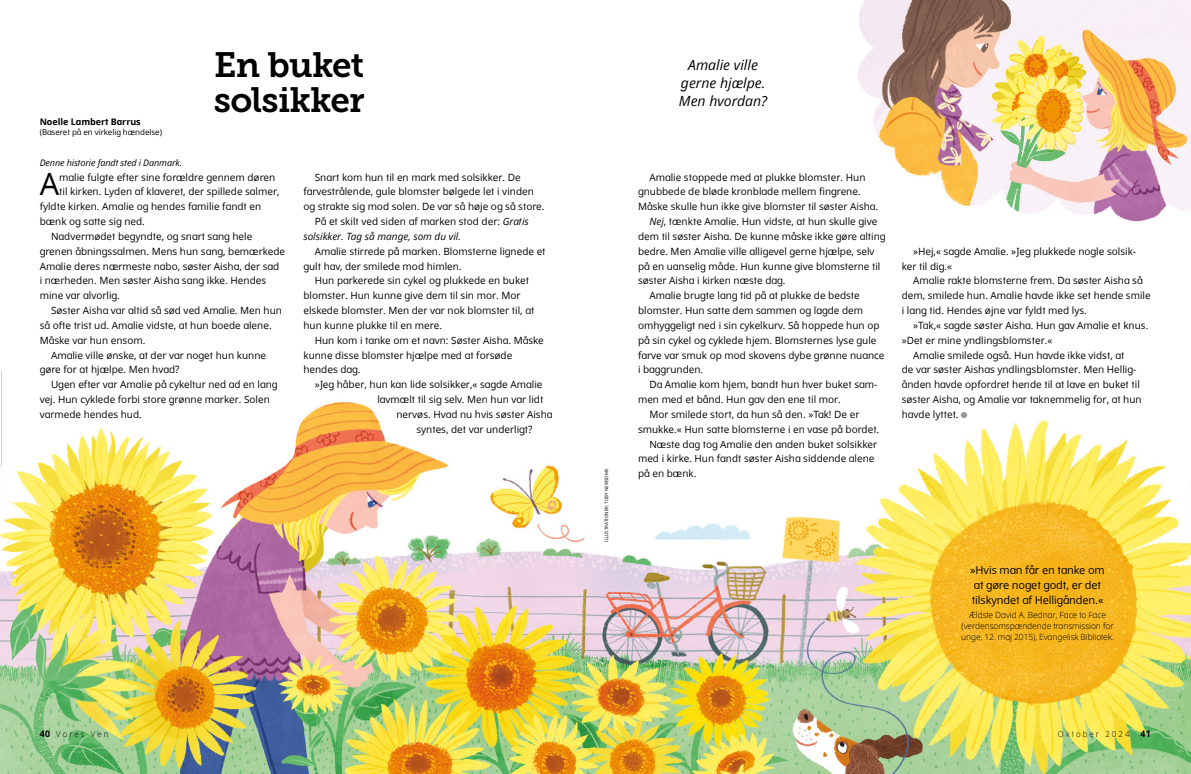
<style>
.page{position:relative;width:1191px;height:774px;background:#fff}
.page>*{position:absolute;margin:0;border:0;box-sizing:border-box;transform-origin:0 0}
.h1_DOTS_title{font:35px/35px "Museo Slablds Lat 700";letter-spacing:-.025em;color:#000}
.p1_first{font:30.8px "Dots Solidlds Lat";color:#000}
.t1{font:italic 14px/18px "Dots Solidlds Lat";color:#000;text-align:center}
.p1_aside_quote_first{font:11px/15px "Dots Solidlds Lat";letter-spacing:-.01em;color:#000}
.p1{font:10px/14.8px "Dots Solidlds Lat";color:#000}
.p1_first-2{font:10px "Dots Solidlds Lat";color:#000}
.p1-2{font:italic 10px/14.8px "Dots Solidlds Lat";color:#000}
.p1_bio{font:italic 9px "Dots Solidlds Lat";letter-spacing:-.01em;color:#000}
.p1_author-name{font:700 9px "Dots Solidlds Lat";letter-spacing:-.005em;color:#000}
.p1_aside_quote_citation{font:300 8.5px/11px "Dots Solidlds Lat";letter-spacing:-.01em;color:#000;text-align:center}
.t2{font:300 8.2px "Dots Solidlds Lat";letter-spacing:.28em;color:#000;scale:.95 1}
.p1_author-role{font:8px "Dots Solidlds Lat";letter-spacing:-.005em;color:#000}
.t3{font:4.5px "Dots Solidlds Lat";color:#000}
.s1{font-style:normal}
.s2{font-style:italic}
.s3{font-family:"Ding P Ilds Dpi";font-size:8.5px;color:#969798}
.s4{font-weight:700;font-size:9.2px}
</style>
<div class="page">
<img style="left:858px;top:0;width:333px;height:222px">
<img style="left:0;top:371px;width:1191px;height:403px">
<p class="p1_author-name" style="left:40px;top:115px;width:103px">Noelle Lambert Barrus</p>
<p class="p1_author-role" style="left:40px;top:127px;width:124px">(Baseret på en virkelig hændelse)</p>
<p class="h1_DOTS_title" style="left:214px;top:46px;width:152px">En buket solsikker</p>
<p class="p1_bio" style="left:40px;top:156px;width:144px">Denne historie fandt sted i Danmark.</p>
<p class="p1_first" style="left:40px;top:162px;width:21px">A</p>
<p class="p1_first-2" style="left:59px;top:170px;width:218px">malie fulgte efter sine forældre gennem døren</p>
<p class="p1_first-2" style="left:59px;top:184px;width:222px">til kirken. Lyden af klaveret, der spillede salmer,</p>
<p class="p1_first-2" style="left:40px;top:199px;width:223px">fyldte kirken. Amalie og hendes familie fandt en</p>
<p class="p1_first-2" style="left:40px;top:214px;width:107px">bænk og satte sig ned.</p>
<p class="p1" style="left:40px;top:229px;width:247px;text-indent:11px">Nadvermødet begyndte, og snart sang hele grenen åbningssalmen. Mens hun sang, bemærkede Amalie deres nærmeste nabo, søster Aisha, der sad<br>i nærheden. Men søster Aisha sang ikke. Hendes mine var alvorlig.</p>
<p class="p1" style="left:40px;top:303px;width:244px;text-indent:11px">Søster Aisha var altid så sød ved Amalie. Men hun så ofte trist ud. Amalie vidste, at hun boede alene.<br>Måske var hun ensom.</p>
<p class="p1" style="left:40px;top:348px;width:228px;text-indent:11px">Amalie ville ønske, at der var noget hun kunne gøre for at hjælpe. Men hvad?</p>
<p class="p1" style="left:40px;top:377px;width:239px;text-indent:11px">Ugen efter var Amalie på cykeltur ned ad en lang vej. Hun cyklede forbi store grønne marker. Solen varmede hendes hud.</p>
<p class="p1" style="left:303px;top:170px;width:243px;text-indent:11px">Snart kom hun til en mark med solsikker. De farvestrålende, gule blomster bølgede let i vinden og strakte sig mod solen. De var så høje og så store.</p>
<p class="p1-2" style="left:303px;top:214px;width:227px;text-indent:11px"><span class="s1">På et skilt ved siden af marken stod der:</span> Gratis solsikker. Tag så mange, som du vil.</p>
<p class="p1" style="left:303px;top:244px;width:244px;text-indent:11px">Amalie stirrede på marken. Blomsterne lignede et gult hav, der smilede mod himlen.</p>
<p class="p1" style="left:303px;top:273px;width:232px;text-indent:11px">Hun parkerede sin cykel og plukkede en buket blomster. Hun kunne give dem til sin mor. Mor elskede blomster. Men der var nok blomster til, at hun kunne plukke til en mere.</p>
<p class="p1" style="left:303px;top:333px;width:242px;text-indent:11px">Hun kom i tanke om et navn: Søster Aisha. Måske kunne disse blomster hjælpe med at forsøde hendes dag.</p>
<p class="p1" style="left:315px;top:377px;width:229px">»Jeg håber, hun kan lide solsikker,« sagde Amalie</p>
<p class="p1" style="left:377px;top:392px;width:167px">lavmælt til sig selv. Men hun var lidt</p>
<p class="p1" style="left:396px;top:407px;width:157px">nervøs. Hvad nu hvis søster Aisha</p>
<p class="p1" style="left:416px;top:422px;width:118px">syntes, det var underligt?</p>
<p class="t3" style="left:603px;top:542px;width:75px;rotate:-90deg">ILLUSTRATIONER: TOBY NEWSOME</p>
<p class="t1" style="left:679px;top:56px;width:90px">Amalie ville gerne hjælpe.<br>Men hvordan?</p>
<p class="p1" style="left:638px;top:170px;width:242px;text-indent:11px">Amalie stoppede med at plukke blomster. Hun gnubbede de bløde kronblade mellem fingrene.<br>Måske skulle hun ikke give blomster til søster Aisha.</p>
<p class="p1" style="left:638px;top:214px;width:249px;text-indent:11px"><span class="s2">Nej</span>, tænkte Amalie. Hun vidste, at hun skulle give dem til søster Aisha. De kunne måske ikke gøre alting bedre. Men Amalie ville alligevel gerne hjælpe, selv på en uanselig måde. Hun kunne give blomsterne til søster Aisha i kirken næste dag.</p>
<p class="p1" style="left:638px;top:288px;width:248px;text-indent:11px">Amalie brugte lang tid på at plukke de bedste blomster. Hun satte dem sammen og lagde dem omhyggeligt ned i sin cykelkurv. Så hoppede hun op på sin cykel og cyklede hjem. Blomsternes lyse gule farve var smuk op mod skovens dybe grønne nuance i baggrunden.</p>
<p class="p1" style="left:638px;top:377px;width:241px;text-indent:11px">Da Amalie kom hjem, bandt hun hver buket sam&shy;men med et bånd. Hun gav den ene til mor.</p>
<p class="p1" style="left:638px;top:407px;width:243px;text-indent:11px">Mor smilede stort, da hun så den. »Tak! De er smukke.« Hun satte blomsterne i en vase på bordet.</p>
<p class="p1" style="left:638px;top:437px;width:241px;text-indent:11px">Næste dag tog Amalie den anden buket solsikker med i kirke. Hun fandt søster Aisha siddende alene på en bænk.</p>
<p class="p1" style="left:901px;top:244px;width:236px;text-indent:11px">»Hej,« sagde Amalie. »Jeg plukkede nogle solsik&shy;ker til dig.«</p>
<p class="p1" style="left:901px;top:273px;width:250px;text-indent:11px">Amalie rakte blomsterne frem. Da søster Aisha så dem, smilede hun. Amalie havde ikke set hende smile i lang tid. Hendes øjne var fyldt med lys.</p>
<p class="p1" style="left:901px;top:318px;width:248px;text-indent:11px">»Tak,« sagde søster Aisha. Hun gav Amalie et knus. »Det er mine yndlingsblomster.«</p>
<p class="p1" style="left:901px;top:348px;width:241px;text-indent:11px">Amalie smilede også. Hun havde ikke vidst, at<br>de var søster Aishas yndlingsblomster. Men Hellig&shy;ånden havde opfordret hende til at lave en buket til søster Aisha, og Amalie var taknemmelig for, at hun havde lyttet. <span class="s3">●</span></p>
<p class="p1_aside_quote_first" style="left:970px;top:562px;width:136px">»Hvis man får en tanke om at gøre noget godt, er det tilskyndet af Helligånden.«</p>
<p class="p1_aside_quote_citation" style="left:961px;top:609px;width:154px">Ældste David A. Bednar, Face to Face (verdensomspændende transmission for unge, 12. maj 2015), Evangelisk Bibliotek.</p>
<p class="t2" style="left:40px;top:728px;width:74px"><span class="s4">40</span> Vores Ven</p>
<p class="t2" style="left:1058px;top:728px;width:99px">Oktober 2024 <span class="s4">41</span></p>
</div>
